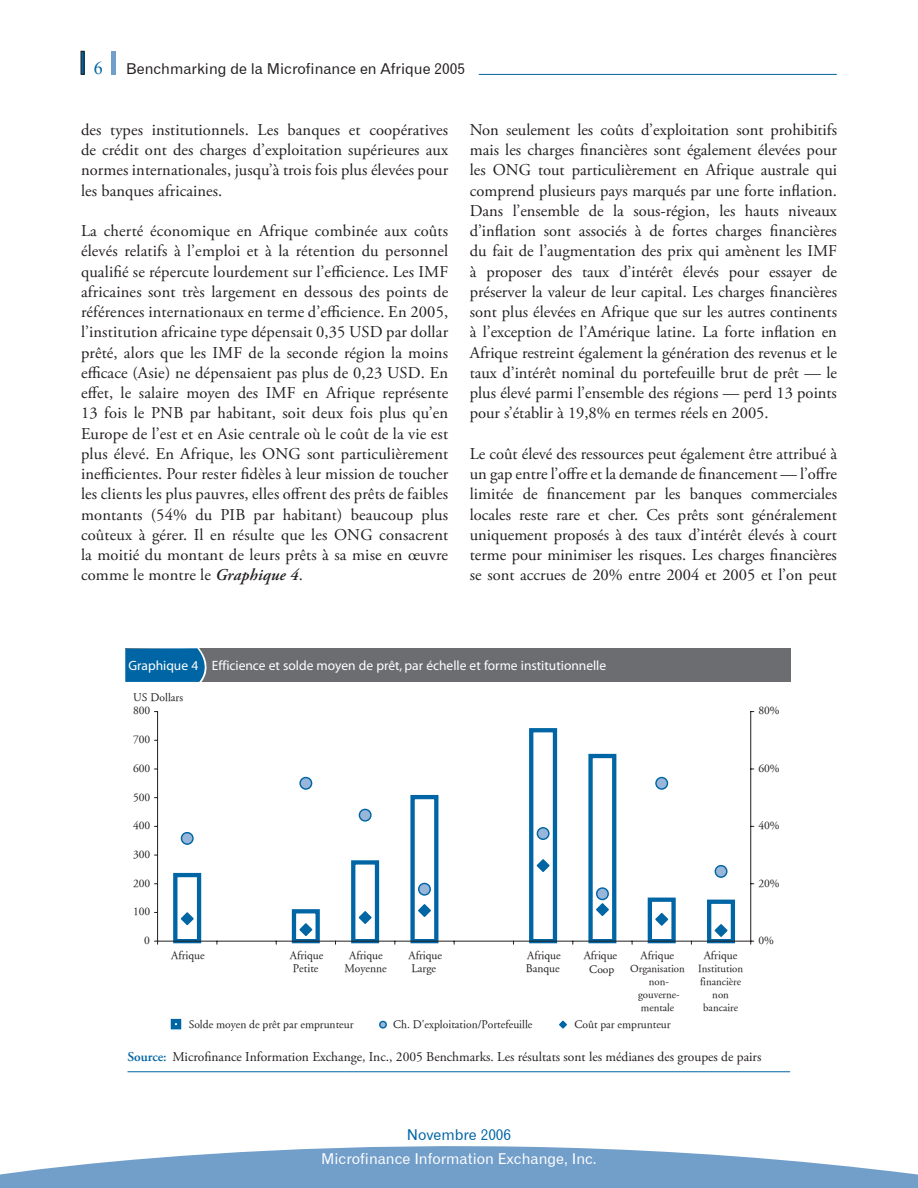
<style>
.page{position:relative;width:918px;height:1188px;background:#fff}
.page>*{position:absolute;margin:0;border:0;box-sizing:border-box;transform-origin:0 0}
.t1{font:16.5px/20.2px "Adobe Garamond Pro";color:#231f20;text-align:justify}
.t2{font:15px "Gothic 720 BT Roman B";color:#231f20}
.t3{font:15px "Gothic 720 BT Roman B";color:#fff}
.t4{font:15px "Gothic 720 BT Roman B";color:#0065a4}
.t5{font:13.5px "Adobe Garamond Pro";color:#231f20}
.t6{font:13.5px "Myriad";color:#fff}
.t7{font:11.55px/13px "Adobe Garamond";color:#231f20}
.t8{font:10.8px/13px "Adobe Garamond";color:#231f20;text-align:center}
.s1{font-weight:600;font-style:italic}
.s2{font-weight:600;color:#0065a4}
</style>
<div class="page">
<svg style="left:0;top:1146px;width:917px;height:42px;fill:#729eca"></svg>
<hr style="left:479px;top:74px;width:358px;height:1px;background:#0065a4">
<div style="left:111px;top:51px;width:5px;height:23px;background:#729eca"></div>
<svg style="left:917px;top:1174px;width:1px;height:14px"></svg>
<hr style="left:128px;top:1071px;width:662px;height:1px;background:#0065a4">
<div style="left:126px;top:649px;width:665px;height:33px;background:#6c6d70"></div>
<svg style="left:125px;top:648px;width:88px;height:34px;background:#136aa1"></svg>
<svg style="left:154px;top:711px;width:600px;height:234px"></svg>
<svg style="left:181px;top:833px;width:12px;height:11px"></svg>
<div style="left:181px;top:832px;width:13px;height:13px;border:1px solid #0065a4;border-radius:50%"></div>
<svg style="left:300px;top:778px;width:12px;height:11px"></svg>
<div style="left:299px;top:777px;width:13px;height:13px;border:1px solid #0065a4;border-radius:50%"></div>
<svg style="left:359px;top:809px;width:12px;height:12px"></svg>
<div style="left:359px;top:809px;width:13px;height:13px;border:1px solid #0065a4;border-radius:50%"></div>
<svg style="left:419px;top:883px;width:11px;height:12px"></svg>
<div style="left:418px;top:883px;width:13px;height:13px;border:1px solid #0065a4;border-radius:50%"></div>
<svg style="left:537px;top:828px;width:12px;height:11px"></svg>
<div style="left:537px;top:827px;width:13px;height:13px;border:1px solid #0065a4;border-radius:50%"></div>
<svg style="left:597px;top:888px;width:11px;height:12px"></svg>
<div style="left:596px;top:887px;width:13px;height:13px;border:1px solid #0065a4;border-radius:50%"></div>
<svg style="left:656px;top:778px;width:11px;height:11px"></svg>
<div style="left:655px;top:777px;width:13px;height:13px;border:1px solid #0065a4;border-radius:50%"></div>
<svg style="left:715px;top:866px;width:12px;height:11px"></svg>
<div style="left:715px;top:865px;width:13px;height:13px;border:1px solid #0065a4;border-radius:50%"></div>
<svg style="left:179px;top:911px;width:16px;height:16px"></svg>
<svg style="left:298px;top:922px;width:16px;height:15px"></svg>
<svg style="left:357px;top:910px;width:16px;height:15px"></svg>
<svg style="left:417px;top:903px;width:15px;height:15px"></svg>
<svg style="left:535px;top:858px;width:16px;height:15px"></svg>
<svg style="left:595px;top:902px;width:15px;height:15px"></svg>
<svg style="left:654px;top:912px;width:16px;height:15px"></svg>
<svg style="left:713px;top:923px;width:16px;height:15px"></svg>
<div style="left:171px;top:1019px;width:10px;height:10px;border:4px solid #0065a4"></div>
<div style="left:380px;top:1021px;width:6px;height:7px;background:#98b6d9;border-radius:50%"></div>
<div style="left:379px;top:1021px;width:8px;height:8px;border:1px solid #0065a4;border-radius:50%"></div>
<svg style="left:559px;top:1020px;width:8px;height:9px"></svg>
<p class="t2" style="left:126px;top:60px;width:340px">Benchmarking de la m icrofinance en Afrique 2005</p>
<p class="t1" style="left:81px;top:120px;width:369px">des types institutionnels. Les banques et coopératives de crédit ont des charges d’exploitation supérieures aux normes internationales, jusqu’à trois fois plus élevées pour les banques africaines.</p>
<p class="t1" style="left:81px;top:221px;width:369px">La cherté économique en Afrique combinée aux coûts élevés relatifs à l’emploi et à la rétention du personnel qualifié se répercute lourdement sur l’efficience. Les IMF africaines sont très largement en dessous des points de références internationaux en terme d’efficience. En 2005, l’institution africaine type dépensait 0,35 USD par dollar prêté, alors que les IMF de la seconde région la moins efficace (Asie) ne dépensaient pas plus de 0,23 USD. En effet, le salaire moyen des IMF en Afrique représente 13 fois le PNB par habitant, soit deux fois plus qu’en Europe de l’est et en Asie centrale où le coût de la vie est plus élevé. En Afrique, les ONG sont particulièrement inefficientes. Pour rester fidèles à leur mission de toucher les clients les plus pauvres, elles offrent des prêts de faibles montants (54% du PIB par habitant) beaucoup plus coûteux à gérer. Il en résulte que les ONG consacrent la moitié du montant de leurs prêts à sa mise en œuvre comme le montre le <span class="s1">Graphique 4</span>.</p>
<p class="t1" style="left:470px;top:120px;width:369px">Non seulement les coûts d’exploitation sont prohibitifs mais les charges financières sont également élevées pour les ONG tout particulièrement en Afrique australe qui comprend plusieurs pays marqués par une forte inflation.<br>Dans l’ensemble de la sous-région, les hauts niveaux d’inflation sont associés à de fortes charges financières du fait de l’augmentation des prix qui amènent les IMF à proposer des taux d’intérêt élevés pour essayer de préserver la valeur de leur capital. Les charges financières sont plus élevées en Afrique que sur les autres continents à l’exception de l’Amérique latine. La forte inflation en Afrique restreint également la génération des revenus et le taux d’intérêt nominal du portefeuille brut de prêt — le plus élevé parmi l’ensemble des régions — perd 13 points pour s’établir à 19,8% en termes réels en 2005.</p>
<p class="t1" style="left:470px;top:444px;width:369px">Le coût élevé des ressources peut également être attribué à un gap entre l’offre et la demande de financement — l’offre limitée de financement par les banques commerciales locales reste rare et cher. Ces prêts sont généralement uniquement proposés à des taux d’intérêt élevés à court terme pour minimiser les risques. Les charges financières se sont accrues de 20% entre 2004 et 2005 et l’on peut</p>
<p class="t6" style="left:128px;top:659px;width:479px">Graphique 4 Efficience et solde moyen de prêt, par échelle et forme institutionnelle</p>
<p class="t7" style="left:133px;top:691px;width:51px">US Dollars</p>
<p class="t7" style="left:133px;top:705px;width:19px">800</p>
<p class="t7" style="left:133px;top:733px;width:19px">700</p>
<p class="t7" style="left:133px;top:762px;width:19px">600</p>
<p class="t7" style="left:133px;top:791px;width:19px">500</p>
<p class="t7" style="left:133px;top:819px;width:19px">400</p>
<p class="t7" style="left:133px;top:848px;width:19px">300</p>
<p class="t7" style="left:133px;top:877px;width:19px">200</p>
<p class="t7" style="left:133px;top:905px;width:19px">100</p>
<p class="t7" style="left:144px;top:934px;width:7px">0</p>
<p class="t7" style="left:171px;top:949px;width:35px">Afrique</p>
<p class="t7" style="left:290px;top:949px;width:35px">Afrique<br>Petite</p>
<p class="t7" style="left:344px;top:949px;width:44px;text-align:center">Afrique<br>Moyenne</p>
<p class="t7" style="left:408px;top:949px;width:35px">Afrique<br>Large</p>
<p class="t7" style="left:526px;top:949px;width:36px">Afrique<br>Banque</p>
<p class="t7" style="left:584px;top:949px;width:35px;line-height:13.6px;text-align:center">Afrique<br>Coop</p>
<p class="t7" style="left:641px;top:949px;width:35px">Afrique</p>
<p class="t8" style="left:630px;top:962px;width:56px">Organisation non&shy;gouverne&shy;mentale</p>
<p class="t7" style="left:189px;top:1018px;width:166px">Solde moyen de prêt par emprunteur</p>
<p class="t7" style="left:393px;top:1018px;width:141px">Ch. D'exploitation/Portefeuille</p>
<p class="t7" style="left:575px;top:1018px;width:98px">Coût par emprunteur</p>
<p class="t7" style="left:704px;top:949px;width:35px">Afrique</p>
<p class="t8" style="left:698px;top:962px;width:46px">Institution financière non bancaire</p>
<p class="t7" style="left:758px;top:705px;width:23px">80%</p>
<p class="t7" style="left:758px;top:762px;width:23px">60%</p>
<p class="t7" style="left:758px;top:819px;width:23px">40%</p>
<p class="t7" style="left:758px;top:877px;width:23px">20%</p>
<p class="t7" style="left:758px;top:934px;width:17px">0%</p>
<p class="t5" style="left:128px;top:1048px;width:635px"><span class="s2">Source:</span> Microfinance Information Exchange, Inc., 2005 Benchmarks. Les résultats sont les médianes des groupes de pairs</p>
<p class="t4" style="left:407px;top:1126px;width:106px">Novembre 2006</p>
<p class="t3" style="left:321px;top:1149px;width:277px">Microfinance Information Exchange, Inc.</p>
</div>
